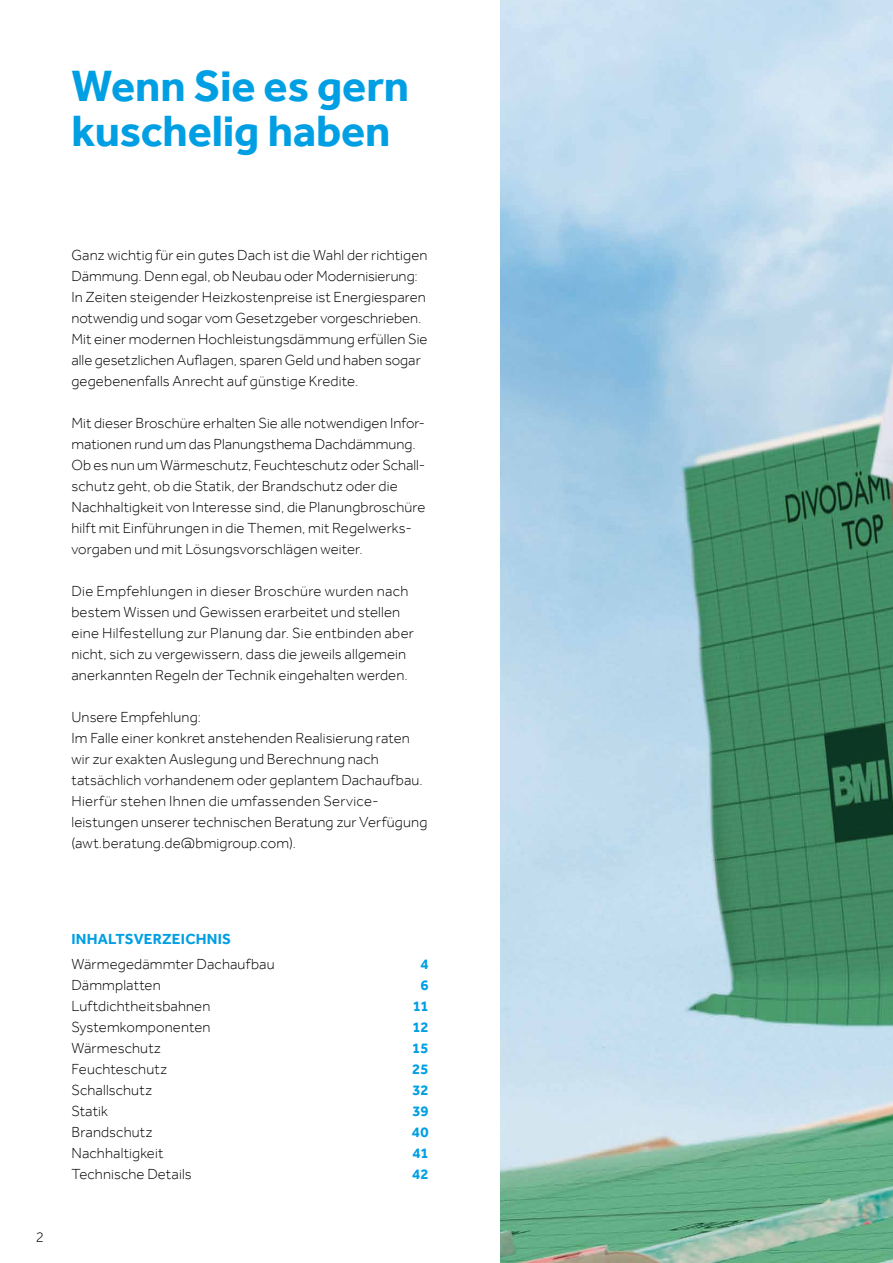
<style>
.page{position:relative;width:893px;height:1263px;background:#fff}
.page>*{position:absolute;margin:0;border:0;box-sizing:border-box;transform-origin:0 0}
.t1{font:700 45px/45px "Effra";letter-spacing:-.005em;color:#009fe3}
.t2{font:300 15px/21px "Effra";letter-spacing:.005em;color:#000}
.t3{font:700 15px "Effra";letter-spacing:.01em;color:#009fe3}
</style>
<div class="page">
<img style="left:500px;top:0;width:393px;height:1263px">
<h1 class="t1" style="left:71px;top:63px;width:339px">Wenn Sie es gern kuschelig haben</h1>
<p class="t2" style="left:71px;top:244px;width:358px">Ganz wichtig für ein gutes Dach ist die Wahl der richtigen Dämmung. Denn egal, ob Neubau oder Modernisierung:<br>In Zeiten steigender Heizkostenpreise ist Energiesparen notwendig und sogar vom Gesetzgeber vorgeschrieben.<br>Mit einer modernen Hochleistungsdämmung erfüllen Sie alle gesetzlichen Auflagen, sparen Geld und haben sogar gegebenenfalls Anrecht auf günstige Kredite.</p>
<p class="t2" style="left:71px;top:412px;width:356px">Mit dieser Broschüre erhalten Sie alle notwendigen Infor&shy;mationen rund um das Planungsthema Dachdämmung.<br>Ob es nun um Wärmeschutz, Feuchteschutz oder Schall&shy;schutz geht, ob die Statik, der Brandschutz oder die Nachhaltigkeit von Interesse sind, die Planungbroschüre hilft mit Einführungen in die Themen, mit Regelwerks&shy;vorgaben und mit Lösungsvorschlägen weiter.</p>
<p class="t2" style="left:71px;top:580px;width:344px">Die Empfehlungen in dieser Broschüre wurden nach bestem Wissen und Gewissen erarbeitet und stellen eine Hilfestellung zur Planung dar. Sie entbinden aber nicht, sich zu vergewissern, dass die jeweils allgemein anerkannten Regeln der Technik eingehalten werden.</p>
<p class="t2" style="left:71px;top:706px;width:357px">Unsere Empfehlung:<br>Im Falle einer konkret anstehenden Realisierung raten wir zur exakten Auslegung und Berechnung nach tatsächlich vorhandenem oder geplantem Dachaufbau.<br>Hierfür stehen Ihnen die umfassenden Service&shy;leistungen unserer technischen Beratung zur Verfügung (awt.beratung.de@bmigroup.com).</p>
<p class="t2" style="left:36px;top:1226px;width:10px">2</p>
<p class="t3" style="left:71px;top:929px;width:161px">INHALTSVERZEICHNIS</p>
<p class="t2" style="left:71px;top:953px;width:205px">Wärmegedämmter Dachaufbau</p>
<p class="t3" style="left:420px;top:955px;width:10px">4</p>
<p class="t2" style="left:71px;top:974px;width:91px">Dämmplatten</p>
<p class="t3" style="left:420px;top:976px;width:10px">6</p>
<p class="t2" style="left:71px;top:995px;width:140px">Luftdichtheitsbahnen</p>
<p class="t3" style="left:413px;top:997px;width:17px">11</p>
<p class="t2" style="left:71px;top:1016px;width:141px">Systemkomponenten</p>
<p class="t3" style="left:412px;top:1018px;width:18px">12</p>
<p class="t2" style="left:71px;top:1037px;width:91px">Wärmeschutz</p>
<p class="t3" style="left:412px;top:1039px;width:18px">15</p>
<p class="t2" style="left:71px;top:1058px;width:97px">Feuchteschutz</p>
<p class="t3" style="left:412px;top:1060px;width:18px">25</p>
<p class="t2" style="left:71px;top:1079px;width:82px">Schallschutz</p>
<p class="t3" style="left:412px;top:1081px;width:18px">32</p>
<p class="t2" style="left:71px;top:1100px;width:38px">Statik</p>
<p class="t3" style="left:412px;top:1102px;width:18px">39</p>
<p class="t2" style="left:71px;top:1121px;width:83px">Brandschutz</p>
<p class="t3" style="left:412px;top:1123px;width:18px">40</p>
<p class="t2" style="left:71px;top:1142px;width:93px">Nachhaltigkeit</p>
<p class="t3" style="left:412px;top:1144px;width:18px">41</p>
<p class="t2" style="left:71px;top:1163px;width:122px">Technische Details</p>
<p class="t3" style="left:412px;top:1165px;width:18px">42</p>
</div>
